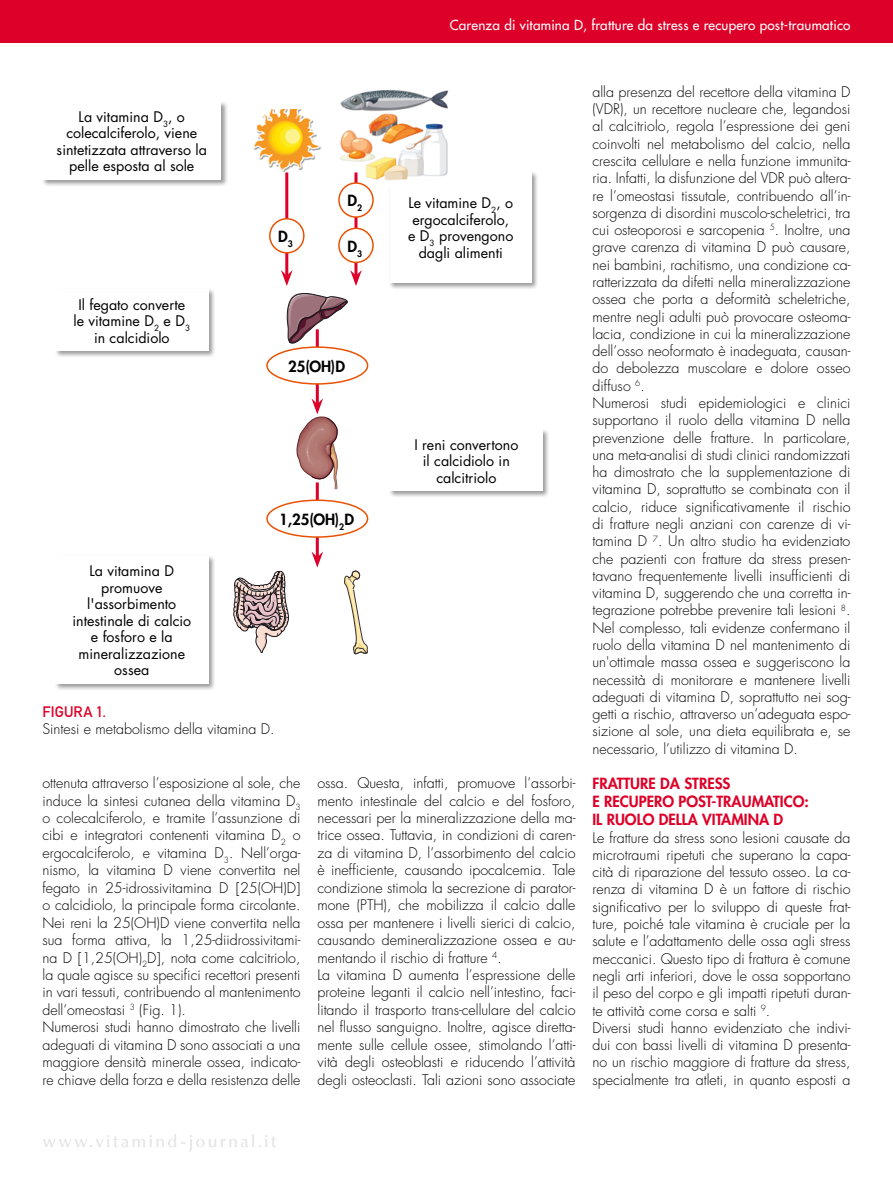
<style>
.page{position:relative;width:893px;height:1191px;background:#fff}
.page>*{position:absolute;margin:0;border:0;box-sizing:border-box;transform-origin:0 0}
.Capitolo{font:800 15px/18.1px "Futura Std";color:#dd0028}
._08_Tabella_TESTO{font:800 15px "Futura Std";color:#000}
.Fig_Numero{font:15px "DIN Mittelschrift Std";letter-spacing:.005em;color:#dd0028}
.Testo_base{font:300 14.25px/17.2px "Futura Std";color:#000;text-align:justify}
._08_Tabella_TESTO-2{font:14.25px/16.5px "Futura Std";color:#000;text-align:center}
.Fig_Dida{font:300 14.25px "Futura Std";color:#000}
.t1{font:500 13.5px "Futura Std";letter-spacing:.015em;color:#fff}
</style>
<div class="page">
<div style="left:0;top:0;width:893px;height:43px;background:#dd0028"></div>
<svg style="left:43px;top:1134px;width:233px;height:17px"></svg>
<div style="left:42px;top:101px;width:186px;height:86px;background:#000;opacity:.4"></div>
<div style="left:43px;top:102px;width:178px;height:78px;background:#fff"></div>
<div style="left:389px;top:170px;width:150px;height:120px;background:#000;opacity:.4"></div>
<div style="left:390px;top:171px;width:142px;height:112px;background:#fff"></div>
<div style="left:54px;top:555px;width:162px;height:136px;background:#000;opacity:.4"></div>
<div style="left:55px;top:556px;width:153px;height:128px;background:#fff"></div>
<div style="left:54px;top:288px;width:162px;height:70px;background:#000;opacity:.4"></div>
<div style="left:55px;top:289px;width:153px;height:62px;background:#fff"></div>
<div style="left:389px;top:428px;width:161px;height:70px;background:#000;opacity:.4"></div>
<div style="left:390px;top:429px;width:153px;height:62px;background:#fff"></div>
<img style="left:253px;top:109px;width:68px;height:62px">
<hr style="left:285px;top:172px;width:3px;height:104px;background:#dd0028">
<svg style="left:281px;top:270px;width:12px;height:16px"></svg>
<hr style="left:316px;top:329px;width:3px;height:75px;background:#dd0028">
<hr style="left:316px;top:482px;width:3px;height:75px;background:#dd0028">
<svg style="left:311px;top:551px;width:12px;height:16px"></svg>
<div style="left:270px;top:219px;width:34px;height:34px;background:#fff;border-radius:50%"></div>
<div style="left:269px;top:218px;width:36px;height:35px;border:2px solid #e95103;border-radius:50%"></div>
<div style="left:267px;top:347px;width:101px;height:37px;background:#fff;border-radius:50%"></div>
<div style="left:266px;top:346px;width:102px;height:39px;border:2px solid #e95103;border-radius:50%"></div>
<div style="left:267px;top:500px;width:101px;height:37px;background:#fff;border-radius:50%"></div>
<div style="left:266px;top:499px;width:102px;height:39px;border:2px solid #e95103;border-radius:50%"></div>
<svg style="left:344px;top:571px;width:24px;height:83px"></svg>
<svg style="left:233px;top:571px;width:56px;height:82px"></svg>
<svg style="left:297px;top:398px;width:41px;height:92px"></svg>
<svg style="left:287px;top:293px;width:61px;height:51px"></svg>
<img style="left:340px;top:90px;width:110px;height:98px">
<hr style="left:354px;top:172px;width:3px;height:104px;background:#dd0028">
<svg style="left:350px;top:270px;width:12px;height:16px"></svg>
<div style="left:339px;top:228px;width:34px;height:34px;background:#fff;border-radius:50%"></div>
<div style="left:338px;top:228px;width:36px;height:35px;border:2px solid #e95103;border-radius:50%"></div>
<div style="left:339px;top:183px;width:34px;height:34px;background:#fff;border-radius:50%"></div>
<div style="left:338px;top:182px;width:36px;height:36px;border:2px solid #e95103;border-radius:50%"></div>
<p class="t1" style="left:450px;top:17px;width:402px">Carenza di vitamina D, fratture da stress e recupero post-traumatico</p>
<p class="_08_Tabella_TESTO-2" style="left:57px;top:108px;width:152px">La vitamina D<sub>3</sub>, o colecalciferolo, viene sintetizzata attraverso la pelle esposta al sole</p>
<p class="_08_Tabella_TESTO-2" style="left:73px;top:296px;width:118px">Il fegato converte le vitamine D<sub>2</sub> e D<sub>3 </sub>in calcidiolo</p>
<p class="_08_Tabella_TESTO-2" style="left:72px;top:563px;width:120px">La vitamina D promuove l'assorbimento intestinale di calcio e fosforo e la mineralizzazione ossea</p>
<p class="_08_Tabella_TESTO" style="left:278px;top:227px;width:16px">D<sub>3</sub></p>
<p class="_08_Tabella_TESTO" style="left:347px;top:191px;width:16px">D<sub>2</sub></p>
<p class="_08_Tabella_TESTO" style="left:347px;top:236px;width:16px">D<sub>3</sub></p>
<p class="_08_Tabella_TESTO" style="left:288px;top:357px;width:59px">25(OH)D</p>
<p class="_08_Tabella_TESTO" style="left:279px;top:510px;width:77px">1,25(OH)<sub>2</sub>D</p>
<p class="Fig_Numero" style="left:43px;top:702px;width:65px">FIGURA 1.</p>
<p class="Fig_Dida" style="left:43px;top:720px;width:234px">Sintesi e metabolismo della vitamina D.</p>
<p class="_08_Tabella_TESTO-2" style="left:408px;top:195px;width:107px">Le vitamine D<sub>2</sub>, o ergocalciferolo, e D<sub>3</sub> provengono dagli alimenti</p>
<p class="_08_Tabella_TESTO-2" style="left:414px;top:436px;width:105px">I reni convertono il calcidiolo in calcitriolo</p>
<p class="Testo_base" style="left:43px;top:774px;width:259px">ottenuta attraverso l’esposizione al sole, che induce la sintesi cutanea della vitamina D<sub>3 </sub>o colecalciferolo, e tramite l’assunzione di cibi e integratori contenenti vitamina D<sub>2</sub> o ergocalciferolo, e vitamina D<sub>3</sub>. Nell’orga&shy;nismo, la vitamina D viene convertita nel fegato in 25-idrossivitamina D [25(OH)D] o calcidiolo, la principale forma circolante.<br>Nei reni la 25(OH)D viene convertita nella sua forma attiva, la 1,25-diidrossivitami&shy;na D [1,25(OH)<sub>2</sub>D], nota come calcitriolo, la quale agisce su specifici recettori presenti in vari tessuti, contribuendo al mantenimento dell’omeostasi <sup>3</sup> (Fig. 1).</p>
<p class="Testo_base" style="left:43px;top:1018px;width:259px">Numerosi studi hanno dimostrato che livelli adeguati di vitamina D sono associati a una maggiore densità minerale ossea, indicato&shy;re chiave della forza e della resistenza delle</p>
<p class="Testo_base" style="left:317px;top:774px;width:259px">ossa. Questa, infatti, promuove l’assorbi&shy;mento intestinale del calcio e del fosforo, necessari per la mineralizzazione della ma&shy;trice ossea. Tuttavia, in condizioni di caren&shy;za di vitamina D, l’assorbimento del calcio è inefficiente, causando ipocalcemia. Tale condizione stimola la secrezione di parator&shy;mone (PTH), che mobilizza il calcio dalle ossa per mantenere i livelli sierici di calcio, causando demineralizzazione ossea e au&shy;mentando il rischio di fratture <sup>4</sup>.</p>
<p class="Testo_base" style="left:317px;top:966px;width:259px">La vitamina D aumenta l’espressione delle proteine leganti il calcio nell’intestino, faci&shy;litando il trasporto trans-cellulare del calcio nel flusso sanguigno. Inoltre, agisce diretta&shy;mente sulle cellule ossee, stimolando l’atti&shy;vità degli osteoblasti e riducendo l’attività degli osteoclasti. Tali azioni sono associate</p>
<p class="Testo_base" style="left:592px;top:83px;width:259px">alla presenza del recettore della vitamina D (VDR), un recettore nucleare che, legandosi al calcitriolo, regola l’espressione dei geni coinvolti nel metabolismo del calcio, nella crescita cellulare e nella funzione immunita&shy;ria. Infatti, la disfunzione del VDR può altera&shy;re l’omeostasi tissutale, contribuendo all’in&shy;sorgenza di disordini muscolo-scheletrici, tra cui osteoporosi e sarcopenia <sup>5</sup>. Inoltre, una grave carenza di vitamina D può causare, nei bambini, rachitismo, una condizione ca&shy;ratterizzata da difetti nella mineralizzazione ossea che porta a deformità scheletriche, mentre negli adulti può provocare osteoma&shy;lacia, condizione in cui la mineralizzazione dell’osso neoformato è inadeguata, causan&shy;do debolezza muscolare e dolore osseo diffuso <sup>6</sup>.</p>
<p class="Testo_base" style="left:592px;top:394px;width:259px">Numerosi studi epidemiologici e clinici supportano il ruolo della vitamina D nella prevenzione delle fratture. In particolare, una meta-analisi di studi clinici randomizzati ha dimostrato che la supplementazione di vitamina D, soprattutto se combinata con il calcio, riduce significativamente il rischio di fratture negli anziani con carenze di vi&shy;tamina D <sup>7</sup>. Un altro studio ha evidenziato che pazienti con fratture da stress presen&shy;tavano frequentemente livelli insufficienti di vitamina D, suggerendo che una corretta in&shy;tegrazione potrebbe prevenire tali lesioni <sup>8</sup>.<br>Nel complesso, tali evidenze confermano il ruolo della vitamina D nel mantenimento di un'ottimale massa ossea e suggeriscono la necessità di monitorare e mantenere livelli adeguati di vitamina D, soprattutto nei sog&shy;getti a rischio, attraverso un’adeguata espo&shy;sizione al sole, una dieta equilibrata e, se necessario, l’utilizzo di vitamina D.</p>
<p class="Capitolo" style="left:592px;top:774px;width:218px">FRATTURE DA STRESS<br>E RECUPERO POST-TRAUMATICO:<br>IL RUOLO DELLA VITAMINA D</p>
<p class="Testo_base" style="left:592px;top:829px;width:259px">Le fratture da stress sono lesioni causate da microtraumi ripetuti che superano la capa&shy;cità di riparazione del tessuto osseo. La ca&shy;renza di vitamina D è un fattore di rischio significativo per lo sviluppo di queste frat&shy;ture, poiché tale vitamina è cruciale per la salute e l’adattamento delle ossa agli stress meccanici. Questo tipo di frattura è comune negli arti inferiori, dove le ossa sopportano il peso del corpo e gli impatti ripetuti duran&shy;te attività come corsa e salti <sup>9</sup>.</p>
<p class="Testo_base" style="left:592px;top:1019px;width:259px">Diversi studi hanno evidenziato che indivi&shy;dui con bassi livelli di vitamina D presenta&shy;no un rischio maggiore di fratture da stress, specialmente tra atleti, in quanto esposti a</p>
</div>
